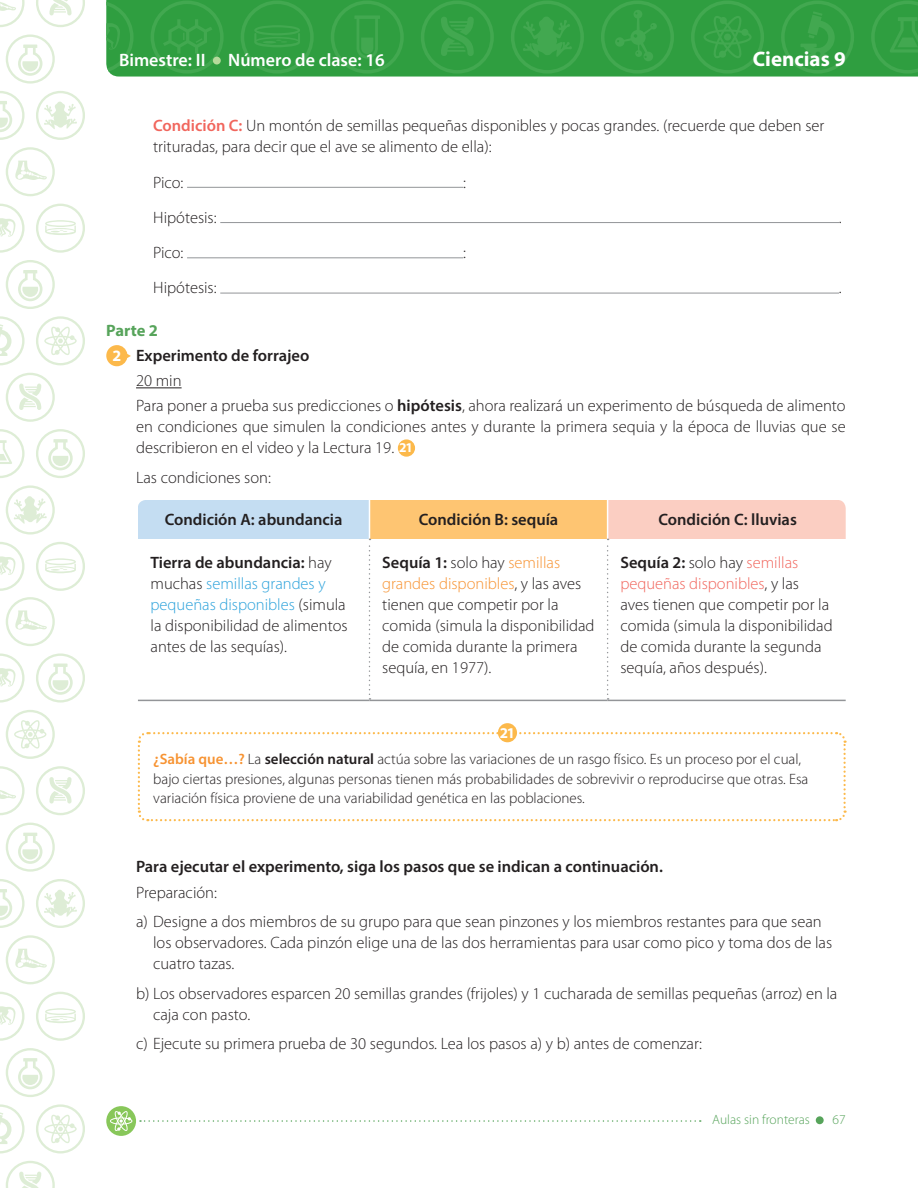
<style>
.page{position:relative;width:918px;height:1188px;background:#fff}
.page>*{position:absolute;margin:0;border:0;box-sizing:border-box;transform-origin:0 0}
.t1{font:700 21px "Myriad Pro";color:#fff}
.t2{font:600 18px "Myriad Pro";color:#fff}
.t3{font:300 16.5px/21px "Myriad Pro";color:#231f20}
.t4{font:600 16.5px "Myriad Pro";color:#231f20}
.t5{font:700 16.5px "Myriad Pro";color:#57a45b}
.t6{font:300 15px/19.5px "Myriad Pro";color:#231f20}
.t7{font:700 15px "Myriad Pro";color:#fff}
.t8{font:300 13.5px "Myriad Pro";color:#57a45b}
.s1{font-weight:600;color:#f1665d}
.s2{font-weight:700;font-size:15.9px;color:#fff}
.s3{font-weight:600}
.s4{font-weight:700;font-size:13.5px;color:#fff}
.s5{color:#2ca2db}
.s6{color:#f79332}
.s7{color:#f1665d}
.s8{font-weight:600;color:#f79332}
</style>
<div class="page">
<div style="left:816px;top:1116px;width:8px;height:8px;background:#57a45b;border-radius:50%"></div>
<div style="left:106px;top:0;width:812px;height:77px;background:#2f9e40"></div>
<svg style="left:106px;top:1px;width:28px;height:73px;background:#36a146"></svg>
<svg style="left:151px;top:1px;width:73px;height:73px;background:#33a043"></svg>
<svg style="left:241px;top:1px;width:73px;height:73px;background:#33a043"></svg>
<svg style="left:331px;top:1px;width:73px;height:73px;background:#33a043"></svg>
<svg style="left:421px;top:1px;width:73px;height:73px;background:#34a044"></svg>
<svg style="left:511px;top:1px;width:73px;height:73px;background:#35a145"></svg>
<svg style="left:601px;top:1px;width:73px;height:73px;background:#33a043"></svg>
<svg style="left:691px;top:1px;width:73px;height:73px;background:#34a044"></svg>
<svg style="left:781px;top:1px;width:73px;height:73px;background:#34a044"></svg>
<svg style="left:871px;top:1px;width:47px;height:73px;background:#34a044"></svg>
<div style="left:213px;top:57px;width:8px;height:8px;background:#b6da9b;border-radius:50%"></div>
<svg style="left:36px;top:0;width:49px;height:27px"></svg>
<svg style="left:0;top:0;width:25px;height:27px"></svg>
<svg style="left:6px;top:34px;width:49px;height:50px"></svg>
<svg style="left:0;top:91px;width:25px;height:49px"></svg>
<svg style="left:36px;top:91px;width:49px;height:49px"></svg>
<svg style="left:0;top:204px;width:25px;height:49px"></svg>
<svg style="left:36px;top:204px;width:49px;height:49px"></svg>
<svg style="left:6px;top:147px;width:49px;height:49px"></svg>
<svg style="left:6px;top:260px;width:49px;height:49px"></svg>
<svg style="left:36px;top:316px;width:49px;height:49px"></svg>
<svg style="left:0;top:316px;width:25px;height:49px"></svg>
<svg style="left:6px;top:373px;width:49px;height:49px"></svg>
<svg style="left:36px;top:429px;width:49px;height:49px"></svg>
<svg style="left:0;top:429px;width:25px;height:49px"></svg>
<svg style="left:6px;top:485px;width:49px;height:50px"></svg>
<svg style="left:0;top:542px;width:25px;height:49px"></svg>
<svg style="left:36px;top:542px;width:49px;height:49px"></svg>
<svg style="left:6px;top:597px;width:49px;height:49px"></svg>
<svg style="left:36px;top:653px;width:49px;height:50px"></svg>
<svg style="left:0;top:653px;width:25px;height:50px"></svg>
<svg style="left:6px;top:710px;width:49px;height:49px"></svg>
<svg style="left:36px;top:766px;width:49px;height:49px"></svg>
<svg style="left:0;top:766px;width:25px;height:49px"></svg>
<svg style="left:6px;top:823px;width:49px;height:49px"></svg>
<svg style="left:0;top:879px;width:25px;height:49px"></svg>
<svg style="left:36px;top:879px;width:49px;height:49px"></svg>
<svg style="left:0;top:992px;width:25px;height:49px"></svg>
<svg style="left:36px;top:992px;width:49px;height:49px"></svg>
<svg style="left:6px;top:935px;width:49px;height:49px"></svg>
<svg style="left:6px;top:1048px;width:49px;height:49px"></svg>
<svg style="left:36px;top:1104px;width:49px;height:50px"></svg>
<svg style="left:0;top:1104px;width:25px;height:50px"></svg>
<svg style="left:6px;top:1161px;width:49px;height:27px"></svg>
<svg style="left:140px;top:1120px;width:561px;height:2px"></svg>
<div style="left:106px;top:1106px;width:30px;height:30px;background:#88c75a;border-radius:50%"></div>
<svg style="left:110px;top:1111px;width:22px;height:20px"></svg>
<hr style="left:136px;top:387px;width:46px;height:1px;background:#231f20">
<hr style="left:187px;top:187px;width:276px;height:1px;background:#939598">
<hr style="left:220px;top:222px;width:619px;height:1px;background:#939598">
<hr style="left:187px;top:257px;width:276px;height:1px;background:#939598">
<hr style="left:220px;top:293px;width:619px;height:1px;background:#939598">
<svg style="left:106px;top:345px;width:25px;height:21px"></svg>
<div style="left:398px;top:439px;width:17px;height:18px;background:#fcb94b;border-radius:50%"></div>
<div style="left:138px;top:500px;width:231px;height:39px;background:#c4ddf2"></div>
<div style="left:369px;top:500px;width:239px;height:39px;background:#fec572"></div>
<div style="left:608px;top:500px;width:238px;height:39px;background:#fbcec2"></div>
<hr style="left:369px;top:500px;width:1px;height:39px;background:#fff">
<hr style="left:607px;top:500px;width:1px;height:39px;background:#fff">
<hr style="left:138px;top:700px;width:231px;height:1px;background:#939598">
<hr style="left:369px;top:700px;width:239px;height:1px;background:#939598">
<hr style="left:608px;top:700px;width:238px;height:1px;background:#939598">
<svg style="left:369px;top:539px;width:1px;height:161px"></svg>
<svg style="left:607px;top:539px;width:2px;height:161px"></svg>
<svg style="left:137px;top:732px;width:710px;height:90px"></svg>
<div style="left:498px;top:723px;width:19px;height:19px;background:#fcb94b;border-radius:50%"></div>
<p class="t2" style="left:119px;top:53px;width:88px">Bimestre: II</p>
<p class="t2" style="left:228px;top:53px;width:158px">Número de clase: 16</p>
<p class="t1" style="left:753px;top:46px;width:94px">Ciencias 9</p>
<p class="t3" style="left:153px;top:117px;width:673px"><span class="s1">Condición C:</span> Un montón de semillas pequeñas disponibles y pocas grandes. (recuerde que deben ser trituradas, para decir que el ave se alimento de ella):</p>
<p class="t3" style="left:153px;top:173px;width:32px">Pico:</p>
<p class="t3" style="left:463px;top:173px;width:4px">:</p>
<p class="t3" style="left:153px;top:208px;width:65px">Hipótesis:</p>
<p class="t3" style="left:839px;top:208px;width:4px">.</p>
<p class="t3" style="left:153px;top:244px;width:32px">Pico:</p>
<p class="t3" style="left:463px;top:244px;width:4px">:</p>
<p class="t3" style="left:153px;top:279px;width:65px">Hipótesis:</p>
<p class="t3" style="left:839px;top:279px;width:4px">.</p>
<p class="t5" style="left:106px;top:324px;width:53px">Parte 2</p>
<p class="t4" style="left:112px;top:349px;width:198px"><span class="s2">2</span> Experimento de forrajeo</p>
<p class="t3" style="left:136px;top:372px;width:47px">20 min</p>
<p class="t3" style="left:136px;top:397px;width:711px">Para poner a prueba sus predicciones o <span class="s3">hipótesis</span>, ahora realizará un experimento de búsqueda de alimento</p>
<p class="t3" style="left:136px;top:418px;width:711px">en condiciones que simulen la condiciones antes y durante la primera sequia y la época de lluvias que se describieron en el video y la Lectura 19. <span class="s4">21</span></p>
<p class="t3" style="left:136px;top:468px;width:136px">Las condiciones son:</p>
<p class="t4" style="left:165px;top:514px;width:179px">Condición A: abundancia</p>
<p class="t4" style="left:419px;top:514px;width:141px">Condición B: sequía</p>
<p class="t4" style="left:658px;top:514px;width:140px">Condición C: lluvias</p>
<p class="t3" style="left:151px;top:553px;width:199px"><span class="s3">Tierra de abundancia:</span> hay muchas <span class="s5">semillas grandes y pequeñas disponibles</span> (simula la disponibilidad de alimentos antes de las sequías).</p>
<p class="t3" style="left:382px;top:553px;width:214px"><span class="s3">Sequía 1:</span> solo hay <span class="s6">semillas grandes disponibles</span>, y las aves tienen que competir por la comida (simula la disponibilidad de comida durante la primera sequía, en 1977).</p>
<p class="t3" style="left:620px;top:553px;width:214px"><span class="s3">Sequía 2:</span> solo hay <span class="s7">semillas pequeñas disponibles</span>, y las<br>aves tienen que competir por la comida (simula la disponibilidad de comida durante la segunda sequía, años después).</p>
<p class="t7" style="left:500px;top:727px;width:17px">21</p>
<p class="t6" style="left:153px;top:751px;width:657px"><span class="s8">¿Sabía que…?</span> La <span class="s3">selección natural</span> actúa sobre las variaciones de un rasgo físico. Es un proceso por el cual, bajo ciertas presiones, algunas personas tienen más probabilidades de sobrevivir o reproducirse que otras. Esa variación física proviene de una variabilidad genética en las poblaciones.</p>
<p class="t4" style="left:136px;top:860px;width:528px">Para ejecutar el experimento, siga los pasos que se indican a continuación.</p>
<p class="t3" style="left:136px;top:879px;width:687px;line-height:29.5px">Preparación:<br>a) Designe a dos miembros de su grupo para que sean pinzones y los miembros restantes para que sean</p>
<p class="t3" style="left:153px;top:933px;width:681px">los observadores. Cada pinzón elige una de las dos herramientas para usar como pico y toma dos de las cuatro tazas.</p>
<p class="t3" style="left:153px;top:984px;width:686px;text-indent:-17px">b) Los observadores esparcen 20 semillas grandes (frijoles) y 1 cucharada de semillas pequeñas (arroz) en la caja con pasto.</p>
<p class="t3" style="left:136px;top:1034px;width:568px">c) Ejecute su primera prueba de 30 segundos. Lea los pasos a) y b) antes de comenzar:</p>
<p class="t8" style="left:712px;top:1114px;width:99px">Aulas sin fronteras</p>
<p class="t8" style="left:833px;top:1114px;width:15px">67</p>
</div>
